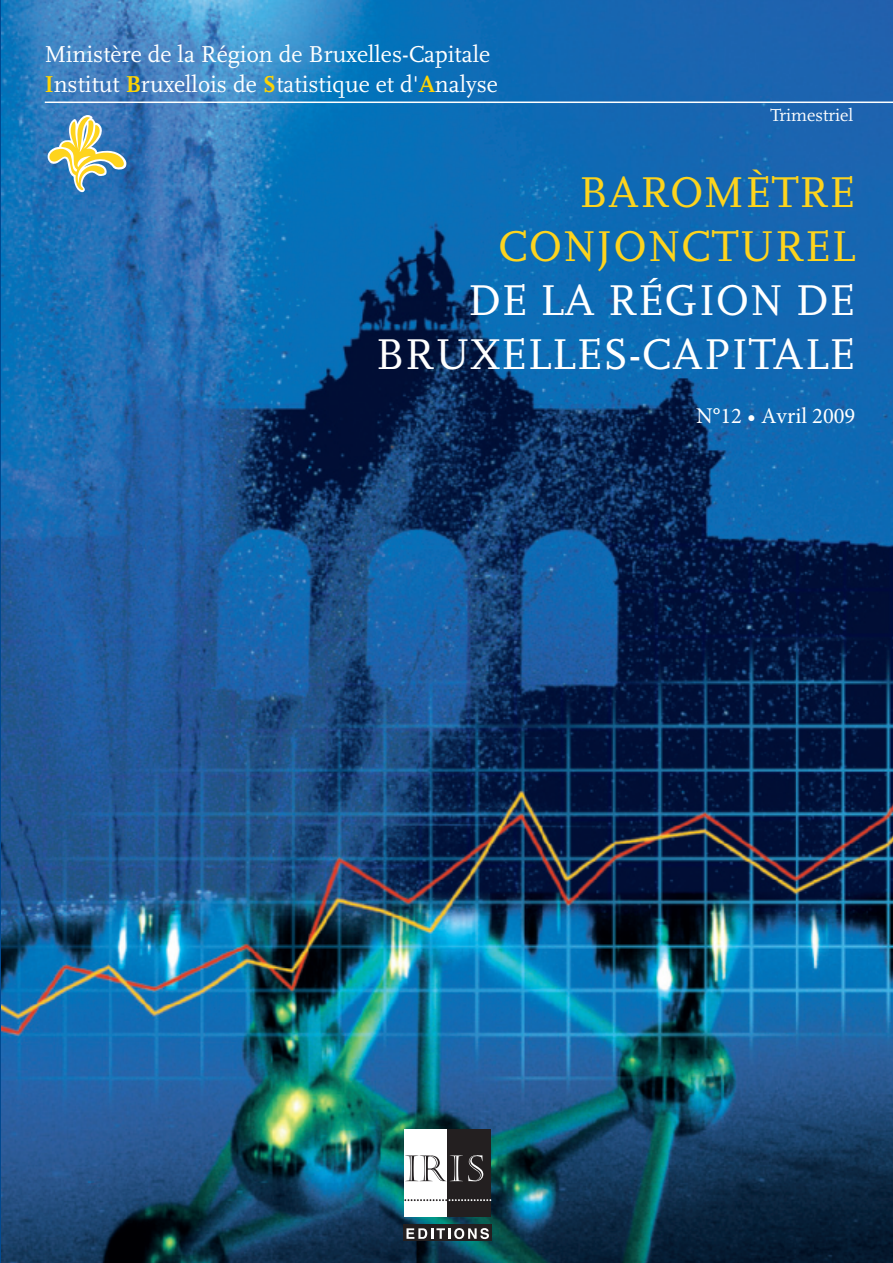
<style>
.page{position:relative;width:893px;height:1263px;background:#fff}
.page>*{position:absolute;margin:0;border:0;box-sizing:border-box;transform-origin:0 0}
.t1{font:45px/54px "Scala";letter-spacing:.01em;color:#fff;text-align:right}
.t2{font:45px/54px "Scala";letter-spacing:.01em;color:#fed41d;text-align:right}
.t3{font:24px/30px "Scala";color:#fff}
.t4{font:22.5px "Minion Pro";color:#fff}
.t5{font:18px "Scala";color:#fff}
.s1{font-weight:700;color:#fed304}
</style>
<div class="page">
<img style="left:0;top:0;width:893px;height:1263px">
<p class="t3" style="left:45px;top:42px;width:455px">Ministère de la Région de Bruxelles-Capitale<br><span class="s1">I</span>nstitut <span class="s1">B</span>ruxellois de <span class="s1">S</span>tatistique et d'<span class="s1">A</span>nalyse</p>
<p class="t5" style="left:770px;top:107px;width:84px">Trimestriel</p>
<h1 class="t2" style="left:498px;top:169px;width:359px">BAROMÈTRE<br>CONJONCTUREL</h1>
<h1 class="t1" style="left:376px;top:277px;width:481px">DE LA RÉGION DE<br>BRUXELLES-CAPITALE</h1>
<p class="t4" style="left:696px;top:401px;width:161px">N°12 • Avril 2009</p>
</div>
